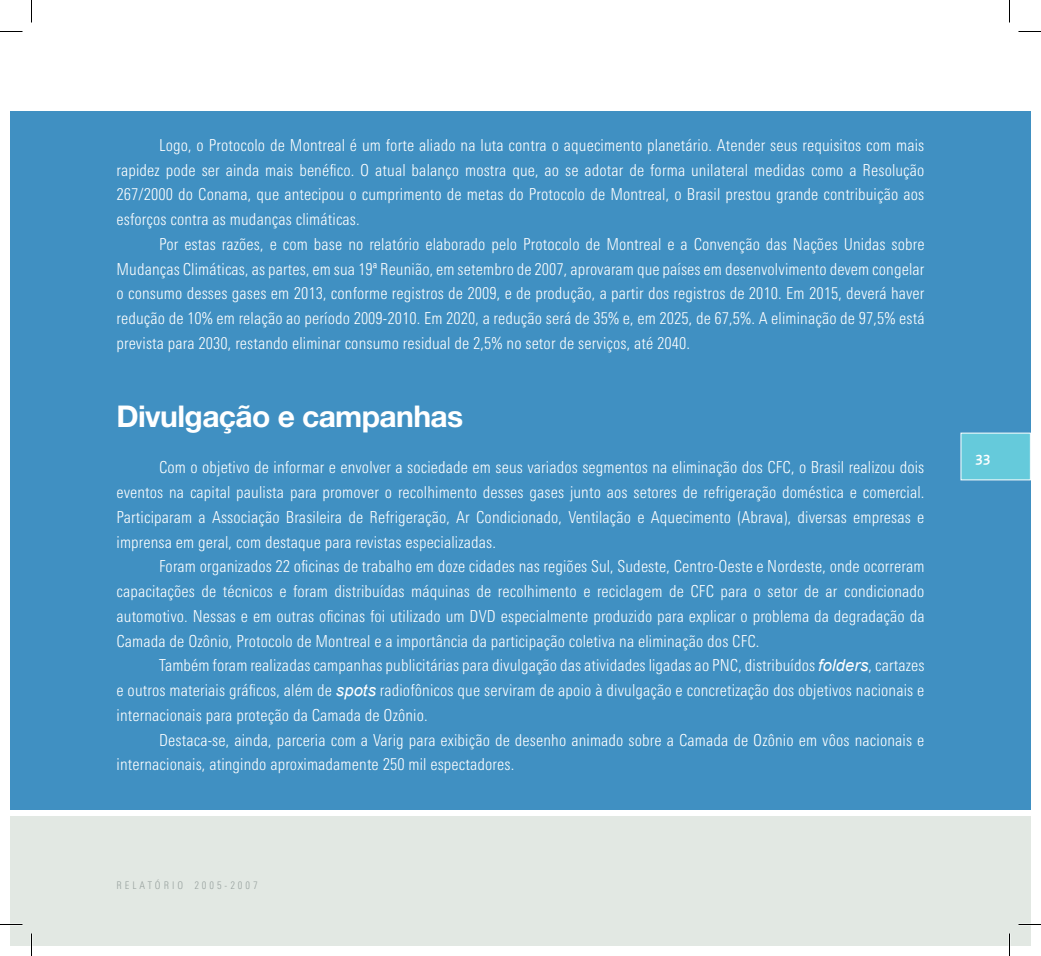
<style>
.page{position:relative;width:1041px;height:956px;background:#fff}
.page>*{position:absolute;margin:0;border:0;box-sizing:border-box;transform-origin:0 0}
.t1{font:700 30px "Helvetica Neue LT Pro";letter-spacing:-.02em;color:#fff}
.t2{font:300 condensed 16.5px/24.8px "LT Univers";letter-spacing:.01em;color:#fff;text-align:justify}
.t3{font:500 15px "Bliss Caps";color:#fff}
.t4{font:300 condensed 10.5px "LT Univers";letter-spacing:.285em;color:#97a19e}
.s1{font-family:"Arial";font-weight:400;font-style:italic;font-stretch:normal}
</style>
<div class="page">
<div style="left:10px;top:111px;width:22px;height:699px;background:#4090c2"></div>
<div style="left:10px;top:816px;width:22px;height:130px;background:#e2e8e3"></div>
<div style="left:32px;top:111px;width:999px;height:699px;background:#4090c2"></div>
<div style="left:961px;top:433px;width:69px;height:47px;background:#65cadb"></div>
<div style="left:32px;top:816px;width:999px;height:130px;background:#e2e8e3"></div>
<hr style="left:0;top:923px;width:22px;height:2px;background:#fff">
<hr style="left:1018px;top:923px;width:23px;height:2px;background:#fff">
<svg style="left:0;top:31px;width:22px;height:1px"></svg>
<svg style="left:1018px;top:31px;width:23px;height:1px"></svg>
<svg style="left:0;top:924px;width:22px;height:1px"></svg>
<svg style="left:1018px;top:924px;width:23px;height:1px"></svg>
<svg style="left:31px;top:0;width:1px;height:22px"></svg>
<svg style="left:31px;top:933px;width:1px;height:23px"></svg>
<svg style="left:1009px;top:0;width:1px;height:22px"></svg>
<svg style="left:1009px;top:933px;width:1px;height:23px"></svg>
<p class="t2" style="left:117px;top:133px;width:809px;text-indent:43px">Logo, o Protocolo de Montreal é um forte aliado na luta contra o aquecimento planetário. Atender seus requisitos com mais rapidez pode ser ainda mais benéfico. O atual balanço mostra que, ao se adotar de forma unilateral medidas como a Resolução 267/2000 do Conama, que antecipou o cumprimento de metas do Protocolo de Montreal, o Brasil prestou grande contribuição aos esforços contra as mudanças climáticas.</p>
<p class="t2" style="left:117px;top:232px;width:810px;text-indent:43px">Por estas razões, e com base no relatório elaborado pelo Protocolo de Montreal e a Convenção das Nações Unidas sobre Mudanças Climáticas, as partes, em sua 19ª Reunião, em setembro de 2007, aprovaram que países em desenvolvimento devem congelar o consumo desses gases em 2013, conforme registros de 2009, e de produção, a partir dos registros de 2010. Em 2015, deverá haver redução de 10% em relação ao período 2009-2010. Em 2020, a redução será de 35% e, em 2025, de 67,5%. A eliminação de 97,5% está prevista para 2030, restando eliminar consumo residual de 2,5% no setor de serviços, até 2040.</p>
<h1 class="t1" style="left:117px;top:398px;width:348px">Divulgação e campanhas</h1>
<p class="t2" style="left:117px;top:455px;width:809px;text-indent:43px">Com o objetivo de informar e envolver a sociedade em seus variados segmentos na eliminação dos CFC, o Brasil realizou dois eventos na capital paulista para promover o recolhimento desses gases junto aos setores de refrigeração doméstica e comercial.<br>Participaram a Associação Brasileira de Refrigeração, Ar Condicionado, Ventilação e Aquecimento (Abrava), diversas empresas e imprensa em geral, com destaque para revistas especializadas.</p>
<p class="t2" style="left:117px;top:554px;width:809px;text-indent:43px">Foram organizados 22 oficinas de trabalho em doze cidades nas regiões Sul, Sudeste, Centro-Oeste e Nordeste, onde ocorreram capacitações de técnicos e foram distribuídas máquinas de recolhimento e reciclagem de CFC para o setor de ar condicionado automotivo. Nessas e em outras oficinas foi utilizado um DVD especialmente produzido para explicar o problema da degradação da Camada de Ozônio, Protocolo de Montreal e a importância da participação coletiva na eliminação dos CFC.</p>
<p class="t2" style="left:117px;top:653px;width:809px;text-indent:43px">Também foram realizadas campanhas publicitárias para divulgação das atividades ligadas ao PNC, distribuídos <span class="s1">folders</span>, cartazes e outros materiais gráficos, além de <span class="s1">spots</span> radiofônicos que serviram de apoio à divulgação e concretização dos objetivos nacionais e internacionais para proteção da Camada de Ozônio.</p>
<p class="t2" style="left:117px;top:727px;width:809px;text-indent:43px">Destaca-se, ainda, parceria com a Varig para exibição de desenho animado sobre a Camada de Ozônio em vôos nacionais e internacionais, atingindo aproximadamente 250 mil espectadores.</p>
<p class="t4" style="left:117px;top:879px;width:143px">RELATÓRIO 2005-2007</p>
<p class="t3" style="left:975px;top:449px;width:9px">33</p>
</div>
